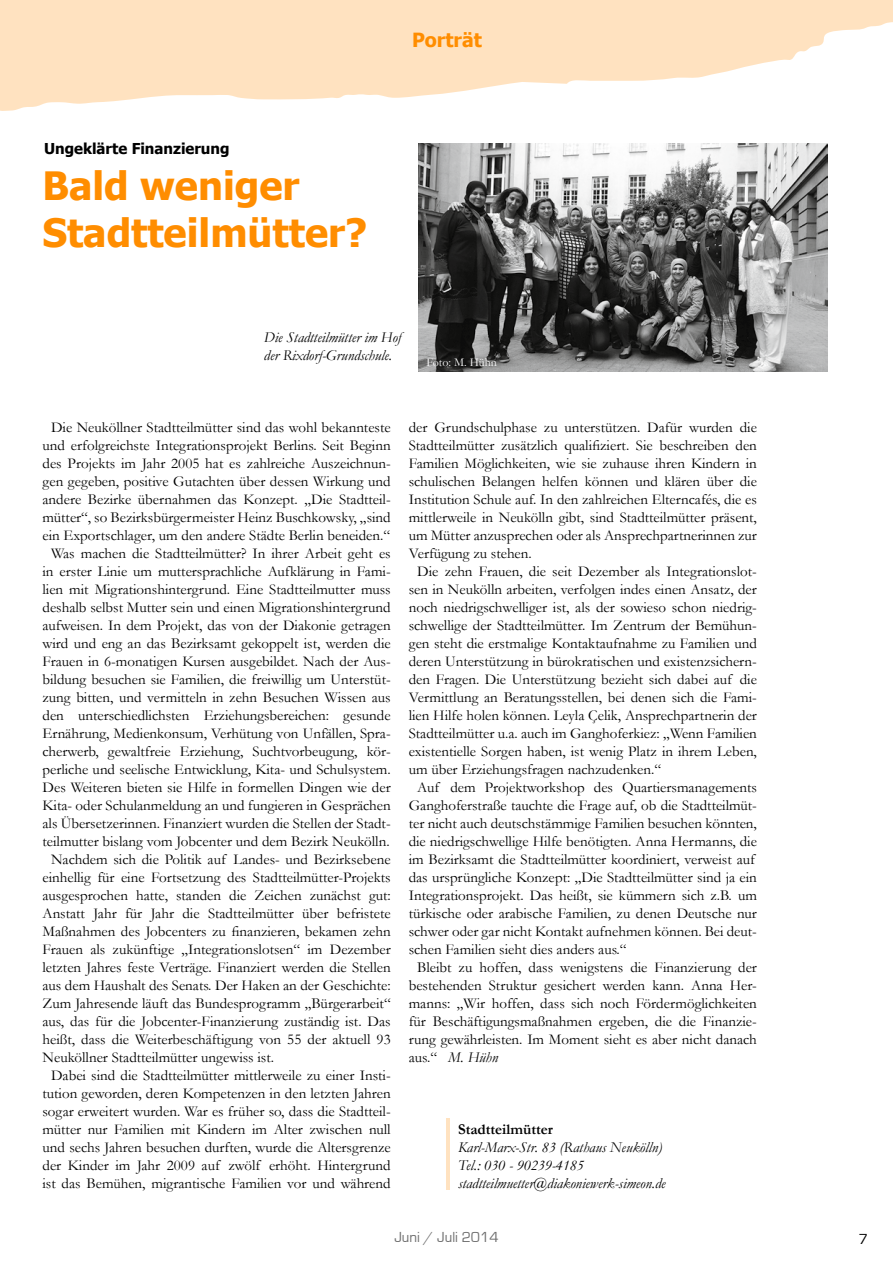
<style>
.page{position:relative;width:893px;height:1263px;background:#fff}
.page>*{position:absolute;margin:0;border:0;box-sizing:border-box;transform-origin:0 0}
.t1{font:700 39px/46.8px "Tahoma";color:#ff8d00}
.t2{font:700 19.5px "Tahoma";color:#ff8d00}
.t3{font:15px "Garamond";color:#000}
.t4{font:italic 15px/18px "Garamond";color:#000}
.t5{font:700 15px "Tahoma";color:#000}
.t6{font:700 15px "Garamond";color:#000}
.t7{font:15px "Eurostile";color:#6e6e6e}
.t8{font:15px "Eurostile";color:#000}
.t9{font:12px "Garamond";color:#fff}
.s1{font-style:normal}
</style>
<div class="page">
<svg style="left:0;top:0;width:893px;height:111px;fill:#ffe2c0"></svg>
<img style="left:418px;top:143px;width:409px;height:229px">
<hr style="left:446px;top:1119px;width:4px;height:71px;background:#ffe2c0">
<h2 class="t2" style="left:412px;top:26px;width:71px">Porträt</h2>
<p class="t5" style="left:44px;top:138px;width:187px">Ungeklärte Finanzierung</p>
<h1 class="t1" style="left:42px;top:160px;width:326px">Bald weniger<br>Stadtteilmütter?</h1>
<p class="t4" style="left:264px;top:328px;width:139px">Die Stadtteilmütter im Hof der Rixdorf-Grundschule.</p>
<p class="t9" style="left:426px;top:354px;width:72px">Foto: M. Hühn</p>
<p class="t3" style="left:51px;top:417px;width:341px">Die Neuköllner Stadtteilmütter sind das wohl bekannteste</p>
<p class="t3" style="left:43px;top:435px;width:350px">und erfolgreichste Integrationsprojekt Berlins. Seit Beginn</p>
<p class="t3" style="left:43px;top:453px;width:350px">des Projekts im Jahr 2005 hat es zahlreiche Auszeichnun-</p>
<p class="t3" style="left:43px;top:471px;width:350px">gen gegeben, positive Gutachten über dessen Wirkung und</p>
<p class="t3" style="left:43px;top:489px;width:350px">andere Bezirke übernahmen das Konzept. „Die Stadtteil-</p>
<p class="t3" style="left:43px;top:507px;width:350px">mütter“, so Bezirksbürgermeister Heinz Buschkowsky, „sind</p>
<p class="t3" style="left:43px;top:525px;width:349px">ein Exportschlager, um den andere Städte Berlin beneiden.“</p>
<p class="t3" style="left:51px;top:543px;width:341px">Was machen die Stadtteilmütter? In ihrer Arbeit geht es</p>
<p class="t3" style="left:43px;top:561px;width:350px">in erster Linie um muttersprachliche Aufklärung in Fami-</p>
<p class="t3" style="left:43px;top:579px;width:350px">lien mit Migrationshintergrund. Eine Stadtteilmutter muss</p>
<p class="t3" style="left:43px;top:597px;width:350px">deshalb selbst Mutter sein und einen Migrationshintergrund</p>
<p class="t3" style="left:43px;top:615px;width:350px">aufweisen. In dem Projekt, das von der Diakonie getragen</p>
<p class="t3" style="left:43px;top:633px;width:350px">wird und eng an das Bezirksamt gekoppelt ist, werden die</p>
<p class="t3" style="left:43px;top:651px;width:350px">Frauen in 6-monatigen Kursen ausgebildet. Nach der Aus-</p>
<p class="t3" style="left:43px;top:669px;width:350px">bildung besuchen sie Familien, die freiwillig um Unterstüt-</p>
<p class="t3" style="left:43px;top:687px;width:350px">zung bitten, und vermitteln in zehn Besuchen Wissen aus</p>
<p class="t3" style="left:43px;top:705px;width:350px">den unterschiedlichsten Erziehungsbereichen: gesunde</p>
<p class="t3" style="left:43px;top:723px;width:350px">Ernährung, Medienkonsum, Verhütung von Unfällen, Spra-</p>
<p class="t3" style="left:43px;top:741px;width:350px">cherwerb, gewaltfreie Erziehung, Suchtvorbeugung, kör-</p>
<p class="t3" style="left:43px;top:759px;width:350px">perliche und seelische Entwicklung, Kita- und Schulsystem.</p>
<p class="t3" style="left:43px;top:777px;width:350px">Des Weiteren bieten sie Hilfe in formellen Dingen wie der</p>
<p class="t3" style="left:43px;top:795px;width:350px">Kita- oder Schulanmeldung an und fungieren in Gesprächen</p>
<p class="t3" style="left:43px;top:813px;width:350px">als Übersetzerinnen. Finanziert wurden die Stellen der Stadt-</p>
<p class="t3" style="left:43px;top:831px;width:349px">teilmutter bislang vom Jobcenter und dem Bezirk Neukölln.</p>
<p class="t3" style="left:51px;top:849px;width:341px">Nachdem sich die Politik auf Landes- und Bezirksebene</p>
<p class="t3" style="left:43px;top:867px;width:350px">einhellig für eine Fortsetzung des Stadtteilmütter-Projekts</p>
<p class="t3" style="left:43px;top:885px;width:350px">ausgesprochen hatte, standen die Zeichen zunächst gut:</p>
<p class="t3" style="left:43px;top:903px;width:350px">Anstatt Jahr für Jahr die Stadtteilmütter über befristete</p>
<p class="t3" style="left:43px;top:921px;width:350px">Maßnahmen des Jobcenters zu finanzieren, bekamen zehn</p>
<p class="t3" style="left:43px;top:939px;width:350px">Frauen als zukünftige „Integrationslotsen“ im Dezember</p>
<p class="t3" style="left:43px;top:957px;width:350px">letzten Jahres feste Verträge. Finanziert werden die Stellen</p>
<p class="t3" style="left:43px;top:975px;width:350px">aus dem Haushalt des Senats. Der Haken an der Geschichte:</p>
<p class="t3" style="left:43px;top:993px;width:350px">Zum Jahresende läuft das Bundesprogramm „Bürgerarbeit“</p>
<p class="t3" style="left:43px;top:1011px;width:350px">aus, das für die Jobcenter-Finanzierung zuständig ist. Das</p>
<p class="t3" style="left:43px;top:1029px;width:350px">heißt, dass die Weiterbeschäftigung von 55 der aktuell 93</p>
<p class="t3" style="left:43px;top:1047px;width:233px">Neuköllner Stadtteilmütter ungewiss ist.</p>
<p class="t3" style="left:51px;top:1065px;width:341px">Dabei sind die Stadtteilmütter mittlerweile zu einer Insti-</p>
<p class="t3" style="left:43px;top:1083px;width:350px">tution geworden, deren Kompetenzen in den letzten Jahren</p>
<p class="t3" style="left:43px;top:1101px;width:350px">sogar erweitert wurden. War es früher so, dass die Stadtteil-</p>
<p class="t3" style="left:43px;top:1119px;width:350px">mütter nur Familien mit Kindern im Alter zwischen null</p>
<p class="t3" style="left:43px;top:1137px;width:350px">und sechs Jahren besuchen durften, wurde die Altersgrenze</p>
<p class="t3" style="left:43px;top:1155px;width:350px">der Kinder im Jahr 2009 auf zwölf erhöht. Hintergrund</p>
<p class="t3" style="left:43px;top:1173px;width:350px">ist das Bemühen, migrantische Familien vor und während</p>
<p class="t3" style="left:409px;top:417px;width:350px">der Grundschulphase zu unterstützen. Dafür wurden die</p>
<p class="t3" style="left:409px;top:435px;width:350px">Stadtteilmütter zusätzlich qualifiziert. Sie beschreiben den</p>
<p class="t3" style="left:409px;top:453px;width:350px">Familien Möglichkeiten, wie sie zuhause ihren Kindern in</p>
<p class="t3" style="left:409px;top:471px;width:350px">schulischen Belangen helfen können und klären über die</p>
<p class="t3" style="left:409px;top:489px;width:350px">Institution Schule auf. In den zahlreichen Elterncafés, die es</p>
<p class="t3" style="left:409px;top:507px;width:350px">mittlerweile in Neukölln gibt, sind Stadtteilmütter präsent,</p>
<p class="t3" style="left:409px;top:525px;width:350px">um Mütter anzusprechen oder als Ansprechpartnerinnen zur</p>
<p class="t3" style="left:409px;top:543px;width:125px">Verfügung zu stehen.</p>
<p class="t3" style="left:417px;top:561px;width:341px">Die zehn Frauen, die seit Dezember als Integrationslot-</p>
<p class="t3" style="left:409px;top:579px;width:350px">sen in Neukölln arbeiten, verfolgen indes einen Ansatz, der</p>
<p class="t3" style="left:409px;top:597px;width:350px">noch niedrigschwelliger ist, als der sowieso schon niedrig-</p>
<p class="t3" style="left:409px;top:615px;width:350px">schwellige der Stadtteilmütter. Im Zentrum der Bemühun-</p>
<p class="t3" style="left:409px;top:633px;width:350px">gen steht die erstmalige Kontaktaufnahme zu Familien und</p>
<p class="t3" style="left:409px;top:651px;width:350px">deren Unterstützung in bürokratischen und existenzsichern-</p>
<p class="t3" style="left:409px;top:669px;width:350px">den Fragen. Die Unterstützung bezieht sich dabei auf die</p>
<p class="t3" style="left:409px;top:687px;width:350px">Vermittlung an Beratungsstellen, bei denen sich die Fami-</p>
<p class="t3" style="left:409px;top:705px;width:350px">lien Hilfe holen können. Leyla Çelik, Ansprechpartnerin der</p>
<p class="t3" style="left:409px;top:723px;width:350px">Stadtteilmütter u.a. auch im Ganghoferkiez: „Wenn Familien</p>
<p class="t3" style="left:409px;top:741px;width:350px">existentielle Sorgen haben, ist wenig Platz in ihrem Leben,</p>
<p class="t3" style="left:409px;top:759px;width:254px">um über Erziehungsfragen nachzudenken.“</p>
<p class="t3" style="left:417px;top:777px;width:341px">Auf dem Projektworkshop des Quartiersmanagements</p>
<p class="t3" style="left:409px;top:795px;width:350px">Ganghoferstraße tauchte die Frage auf, ob die Stadtteilmüt-</p>
<p class="t3" style="left:409px;top:813px;width:350px">ter nicht auch deutschstämmige Familien besuchen könnten,</p>
<p class="t3" style="left:409px;top:831px;width:350px">die niedrigschwellige Hilfe benötigten. Anna Hermanns, die</p>
<p class="t3" style="left:409px;top:849px;width:348px">im Bezirksamt die Stadtteilmütter koordiniert, verweist auf</p>
<p class="t3" style="left:409px;top:867px;width:350px">das ursprüngliche Konzept: „Die Stadtteilmütter sind ja ein</p>
<p class="t3" style="left:409px;top:885px;width:350px">Integrationsprojekt. Das heißt, sie kümmern sich z.B. um</p>
<p class="t3" style="left:409px;top:903px;width:350px">türkische oder arabische Familien, zu denen Deutsche nur</p>
<p class="t3" style="left:409px;top:921px;width:350px">schwer oder gar nicht Kontakt aufnehmen können. Bei deut-</p>
<p class="t3" style="left:409px;top:939px;width:219px">schen Familien sieht dies anders aus.“</p>
<p class="t3" style="left:417px;top:957px;width:341px">Bleibt zu hoffen, dass wenigstens die Finanzierung der</p>
<p class="t3" style="left:409px;top:975px;width:350px">bestehenden Struktur gesichert werden kann. Anna Her-</p>
<p class="t3" style="left:409px;top:993px;width:350px">manns: „Wir hoffen, dass sich noch Fördermöglichkeiten</p>
<p class="t3" style="left:409px;top:1011px;width:350px">für Beschäftigungsmaßnahmen ergeben, die die Finanzie-</p>
<p class="t3" style="left:409px;top:1029px;width:350px">rung gewährleisten. Im Moment sieht es aber nicht danach</p>
<p class="t4" style="left:409px;top:1048px;width:91px"><span class="s1">aus.“</span> M. Hühn</p>
<p class="t6" style="left:458px;top:1119px;width:96px">Stadtteilmütter</p>
<p class="t4" style="left:458px;top:1138px;width:209px">Karl-Marx-Str. 83 (Rathaus Neukölln)<br>Tel.: 030 - 90239-4185 stadtteilmuetter@diakoniewerk-simeon.de</p>
<p class="t7" style="left:394px;top:1229px;width:106px">Juni / Juli 2014</p>
<p class="t8" style="left:859px;top:1231px;width:11px">7</p>
</div>
